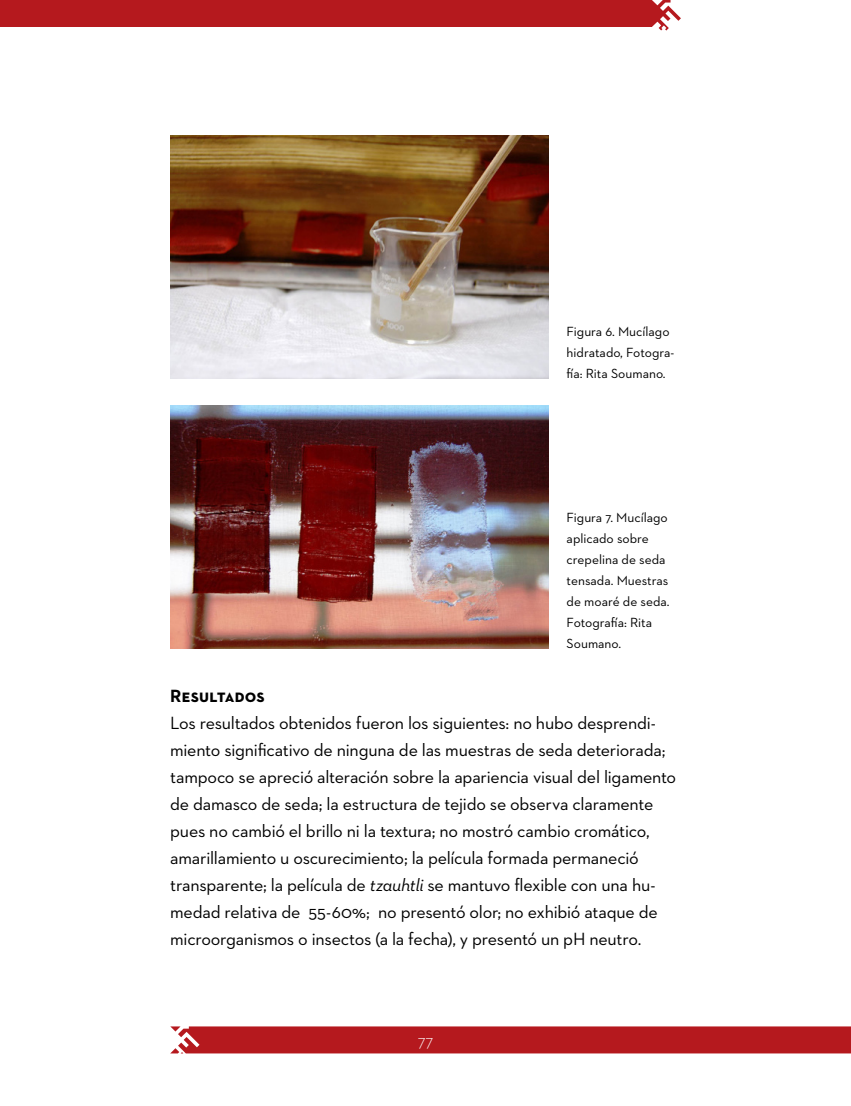
<style>
.page{position:relative;width:851px;height:1106px;background:#fff}
.page>*{position:absolute;margin:0;border:0;box-sizing:border-box;transform-origin:0 0}
.t1{font:18px/27px "Neutraface 2 Text";letter-spacing:-.015em;color:#000}
.t2{font:700 18px "Neutraface 2 Text";letter-spacing:.005em;color:#000}
.t3{font:300 18px "Neutraface 2 Text";color:#fff}
.t4{font:13.5px/21px "Neutraface 2 Text";color:#000}
.s1{font-style:italic}
</style>
<div class="page">
<svg style="left:651px;top:0;width:29px;height:31px"></svg>
<div style="left:170px;top:1026px;width:680px;height:27px;background:#b5191e"></div>
<div style="left:0;top:0;width:651px;height:27px;background:#b5191e"></div>
<img style="left:170px;top:135px;width:378px;height:243px">
<img style="left:170px;top:405px;width:378px;height:243px">
<p class="t4" style="left:566px;top:321px;width:109px">Figura 6. Mucílago hidratado, Fotogra&shy;fía: Rita Soumano.</p>
<p class="t4" style="left:566px;top:507px;width:104px">Figura 7. Mucílago aplicado sobre crepelina de seda tensada. Muestras de moaré de seda.<br>Fotografía: Rita<br>Soumano.</p>
<p class="t2" style="left:170px;top:684px;width:96px">Resultados</p>
<p class="t1" style="left:170px;top:709px;width:507px">Los resultados obtenidos fueron los siguientes: no hubo desprendi&shy;miento significativo de ninguna de las muestras de seda deteriorada; tampoco se apreció alteración sobre la apariencia visual del ligamento de damasco de seda; la estructura de tejido se observa claramente pues no cambió el brillo ni la textura; no mostró cambio cromático, amarillamiento u oscurecimiento; la película formada permaneció transparente; la película de <span class="s1">tzauhtli</span> se mantuvo flexible con una hu&shy;medad relativa de 55-60%; no presentó olor; no exhibió ataque de microorganismos o insectos (a la fecha), y presentó un pH neutro.</p>
<p class="t3" style="left:417px;top:1029px;width:17px">77</p>
</div>
